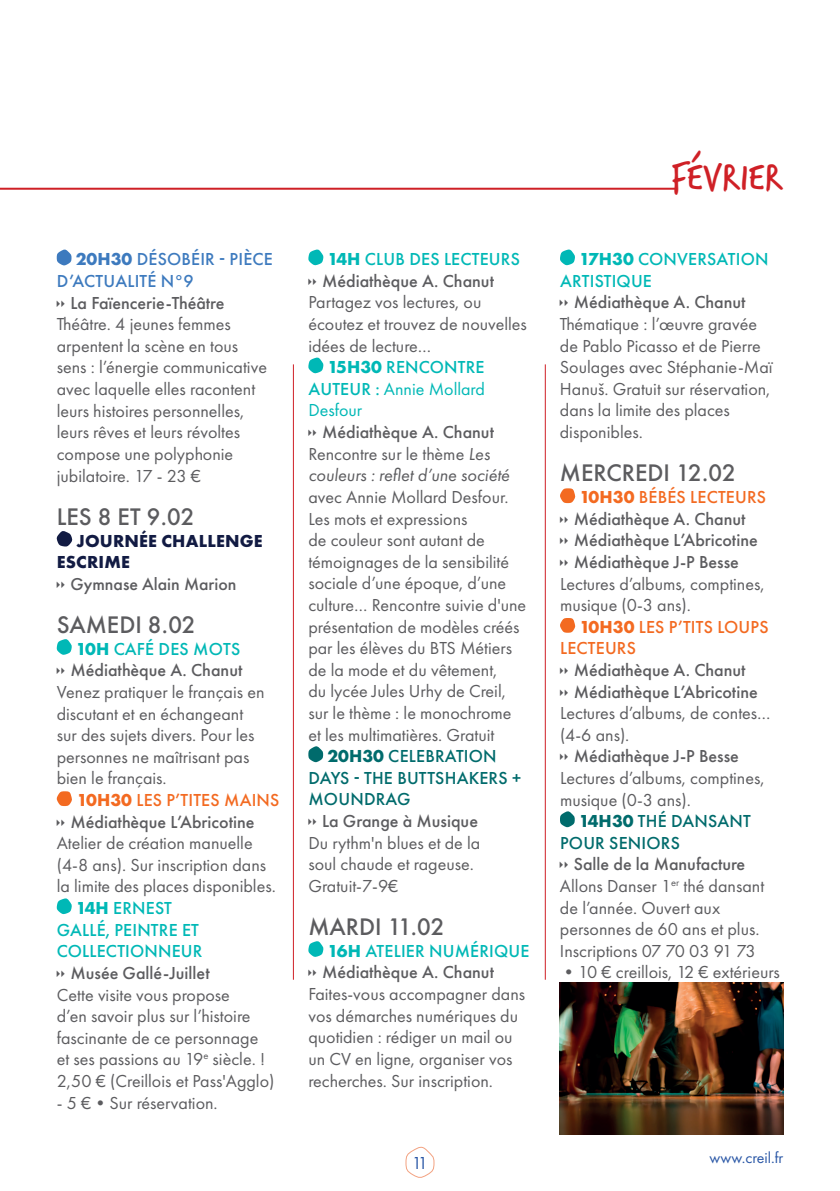
<style>
.page{position:relative;width:840px;height:1191px;background:#fff}
.page>*{position:absolute;margin:0;border:0;box-sizing:border-box;transform-origin:0 0}
.t1{font:40px "Verveine";color:#cf2026}
.t2{font:500 22px "Futura";color:#5c5c5f}
.t3{font:18px/21.6px "Futura PT";color:#5c5c5f}
.t4{font:500 18px/21.6px "Futura PT";color:#5c5c5f}
.t5{font:500 18px/21.6px "Futura PT";letter-spacing:.01em;color:#00b8b6}
.t6{font:500 18px/21.6px "Futura PT";letter-spacing:.01em;color:#006b6c}
.t7{font:italic 18px/21.6px "Futura PT";color:#5c5c5f}
.t8{font:500 18px/21.6px "Futura PT";letter-spacing:.01em;color:#3d7abe}
.t9{font:500 18px/21.6px "Futura PT";letter-spacing:.01em;color:#f36a21}
.t10{font:18px "Futura PT";color:#00b8b6}
.t11{font:700 18px/21.6px "Futura PT";letter-spacing:.01em;color:#121b43}
.t12{font:18px "Futura PT";color:#2a57a6}
.t13{font:500 17.8px "Futura PT";color:#5c5c5f}
.t14{font:16px "Futura PT";color:#2a57a6}
.s1{font-weight:700}
.s2{font-weight:700;color:#00b8b6}
.s3{color:#00b8b6}
.s4{font-weight:700;color:#f36a21}
.s5{color:#f36a21}
.s6{font-weight:500}
.s7{font-weight:500;font-style:normal}
.s8{font-style:normal}
</style>
<div class="page">
<svg style="left:405px;top:1146px;width:29px;height:32px"></svg>
<svg style="left:57px;top:249px;width:14px;height:17px"></svg>
<svg style="left:56px;top:531px;width:17px;height:16px"></svg>
<svg style="left:56px;top:639px;width:16px;height:16px"></svg>
<svg style="left:56px;top:791px;width:16px;height:15px"></svg>
<svg style="left:56px;top:898px;width:16px;height:16px"></svg>
<svg style="left:308px;top:249px;width:15px;height:17px"></svg>
<svg style="left:308px;top:357px;width:15px;height:17px"></svg>
<svg style="left:308px;top:746px;width:15px;height:16px"></svg>
<svg style="left:308px;top:941px;width:15px;height:16px"></svg>
<svg style="left:560px;top:249px;width:15px;height:17px"></svg>
<svg style="left:560px;top:488px;width:15px;height:15px"></svg>
<svg style="left:560px;top:618px;width:15px;height:15px"></svg>
<svg style="left:560px;top:811px;width:14px;height:16px"></svg>
<img style="left:559px;top:982px;width:223px;height:152px">
<hr style="left:293px;top:364px;width:1px;height:615px;background:#cf2026">
<hr style="left:544px;top:364px;width:1px;height:615px;background:#cf2026">
<hr style="left:0;top:188px;width:675px;height:2px;background:#cf2026">
<p class="t8" style="left:57px;top:249px;width:217px;text-indent:19px"><span class="s1">20H30</span> DÉSOBÉIR - PIÈCE<br>D’ACTUALITÉ N°9</p>
<p class="t4" style="left:70px;top:292px;width:155px">La Faïencerie-Théâtre</p>
<p class="t3" style="left:57px;top:313px;width:212px">Théâtre. 4 jeunes femmes arpentent la scène en tous sens : l’énergie communicative avec laquelle elles racontent leurs histoires personnelles, leurs rêves et leurs révoltes compose une polyphonie jubilatoire. 17 - 23 €</p>
<p class="t2" style="left:57px;top:501px;width:139px">LES 8 ET 9.02</p>
<p class="t11" style="left:57px;top:529px;width:207px;text-indent:20px">JOURNÉE CHALLENGE<br>ESCRIME</p>
<p class="t13" style="left:70px;top:573px;width:167px">Gymnase Alain Marion</p>
<p class="t2" style="left:57px;top:610px;width:140px">SAMEDI 8.02</p>
<p class="t4" style="left:70px;top:638px;width:173px;text-align:center"><span class="s2">10H</span> <span class="s3">CAFÉ DES MOTS<br></span>Médiathèque A. Chanut</p>
<p class="t3" style="left:57px;top:681px;width:209px">Venez pratiquer le français en discutant et en échangeant sur des sujets divers. Pour les personnes ne maîtrisant pas bien le français.</p>
<p class="t4" style="left:70px;top:789px;width:210px;text-indent:6px"><span class="s4">10H30</span> <span class="s5">LES P’TITES MAINS<br></span>Médiathèque L’Abricotine</p>
<p class="t3" style="left:57px;top:832px;width:197px">Atelier de création manuelle</p>
<p class="t3" style="left:57px;top:854px;width:211px">(4-8 ans). Sur inscription dans</p>
<p class="t3" style="left:57px;top:875px;width:220px">la limite des places disponibles.</p>
<p class="t5" style="left:76px;top:897px;width:97px"><span class="s1">14H</span> ERNEST</p>
<p class="t5" style="left:57px;top:919px;width:143px">GALLÉ, PEINTRE ET</p>
<p class="t5" style="left:57px;top:940px;width:147px">COLLECTIONNEUR</p>
<p class="t4" style="left:70px;top:962px;width:141px">Musée Gallé-Juillet</p>
<p class="t3" style="left:57px;top:983px;width:219px">Cette visite vous propose<br>d’en savoir plus sur l’histoire fascinante de ce personnage et ses passions au 19<sup>e</sup> siècle. !<br>2,50 € (Creillois et Pass'Agglo)</p>
<p class="t3" style="left:57px;top:1091px;width:162px">- 5 €•Sur réservation.</p>
<p class="t4" style="left:322px;top:248px;width:199px;text-indent:5px"><span class="s2">14H</span> <span class="s3">CLUB DES LECTEURS<br></span>Médiathèque A. Chanut</p>
<p class="t3" style="left:308px;top:291px;width:174px">Partagez vos lectures, ou</p>
<p class="t3" style="left:308px;top:313px;width:220px">écoutez et trouvez de nouvelles</p>
<p class="t3" style="left:308px;top:335px;width:124px">idées de lecture…</p>
<p class="t5" style="left:327px;top:356px;width:158px"><span class="s1">15H30</span> RENCONTRE</p>
<p class="t10" style="left:308px;top:378px;width:178px"><span class="s6">AUTEUR :</span> Annie Mollard</p>
<p class="t10" style="left:308px;top:400px;width:55px">Desfour</p>
<p class="t7" style="left:308px;top:421px;width:203px;text-indent:14px"><span class="s7">Médiathèque A. Chanut<br></span><span class="s8">Rencontre sur le thème</span> Les couleurs : reflet d’une société</p>
<p class="t3" style="left:308px;top:486px;width:202px">avec Annie Mollard Desfour.</p>
<p class="t3" style="left:308px;top:507px;width:160px">Les mots et expressions</p>
<p class="t3" style="left:308px;top:529px;width:178px">de couleur sont autant de</p>
<p class="t3" style="left:308px;top:551px;width:202px">témoignages de la sensibilité</p>
<p class="t3" style="left:308px;top:572px;width:199px">sociale d’une époque, d’une</p>
<p class="t3" style="left:308px;top:594px;width:219px">culture… Rencontre suivie d'une</p>
<p class="t3" style="left:308px;top:615px;width:213px">présentation de modèles créés</p>
<p class="t3" style="left:308px;top:637px;width:205px">par les élèves du BTS Métiers</p>
<p class="t3" style="left:308px;top:659px;width:190px">de la mode et du vêtement,</p>
<p class="t3" style="left:308px;top:680px;width:199px">du lycée Jules Urhy de Creil,</p>
<p class="t3" style="left:308px;top:702px;width:205px">sur le thème : le monochrome</p>
<p class="t3" style="left:308px;top:723px;width:187px">et les multimatières. Gratuit</p>
<p class="t6" style="left:327px;top:745px;width:171px"><span class="s1">20H30</span> CELEBRATION</p>
<p class="t6" style="left:308px;top:767px;width:214px">DAYS - THE BUTTSHAKERS +</p>
<p class="t6" style="left:308px;top:788px;width:104px">MOUNDRAG</p>
<p class="t4" style="left:322px;top:810px;width:157px">La Grange à Musique</p>
<p class="t3" style="left:308px;top:831px;width:173px">Du rythm'n blues et de la soul chaude et rageuse.<br>Gratuit-7-9€</p>
<p class="t2" style="left:308px;top:912px;width:137px">MARDI 11.02</p>
<p class="t4" style="left:322px;top:940px;width:209px;text-indent:5px"><span class="s2">16H</span> <span class="s3">ATELIER NUMÉRIQUE<br></span>Médiathèque A. Chanut</p>
<p class="t3" style="left:308px;top:983px;width:218px">Faites-vous accompagner dans vos démarches numériques du quotidien : rédiger un mail ou un CV en ligne, organiser vos recherches. Sur inscription.</p>
<h1 class="t1" style="left:670px;top:149px;width:114px">FÉVRIER</h1>
<p class="t5" style="left:559px;top:248px;width:210px;text-indent:19px"><span class="s1">17H30</span> CONVERSATION<br>ARTISTIQUE</p>
<p class="t4" style="left:573px;top:292px;width:173px">Médiathèque A. Chanut</p>
<p class="t3" style="left:559px;top:313px;width:214px">Thématique : l’œuvre gravée de Pablo Picasso et de Pierre<br>Soulages avec Stéphanie-Maï<br>Hanuš. Gratuit sur réservation, dans la limite des places disponibles.</p>
<p class="t2" style="left:559px;top:458px;width:177px">MERCREDI 12.02</p>
<p class="t4" style="left:573px;top:486px;width:194px;text-indent:6px"><span class="s4">10H30</span> <span class="s5">BÉBÉS LECTEURS<br></span>Médiathèque A. Chanut<br>Médiathèque L’Abricotine<br>Médiathèque J-P Besse</p>
<p class="t3" style="left:559px;top:572px;width:206px">Lectures d’albums, comptines, musique (0-3 ans).</p>
<p class="t9" style="left:559px;top:616px;width:210px;text-indent:19px"><span class="s1">10H30</span> LES P’TITS LOUPS<br>LECTEURS</p>
<p class="t4" style="left:573px;top:659px;width:185px">Médiathèque A. Chanut<br>Médiathèque L’Abricotine</p>
<p class="t3" style="left:559px;top:702px;width:212px">Lectures d’albums, de contes… (4-6 ans).</p>
<p class="t4" style="left:573px;top:745px;width:167px">Médiathèque J-P Besse</p>
<p class="t3" style="left:559px;top:767px;width:206px">Lectures d’albums, comptines, musique (0-3 ans).</p>
<p class="t6" style="left:559px;top:810px;width:192px;text-indent:19px"><span class="s1">14H30</span> THÉ DANSANT<br>POUR SENIORS</p>
<p class="t3" style="left:559px;top:853px;width:205px;text-indent:14px"><span class="s6">Salle de la Manufacture<br></span>Allons Danser 1<sup>er</sup> thé dansant de l’année. Ouvert aux personnes de 60 ans et plus.<br>Inscriptions 07 70 03 91 73</p>
<p class="t3" style="left:559px;top:961px;width:221px">•10 € creillois, 12 € extérieurs</p>
<p class="t12" style="left:411px;top:1152px;width:18px">11</p>
<p class="t14" style="left:709px;top:1148px;width:75px">www.creil.fr</p>
</div>
